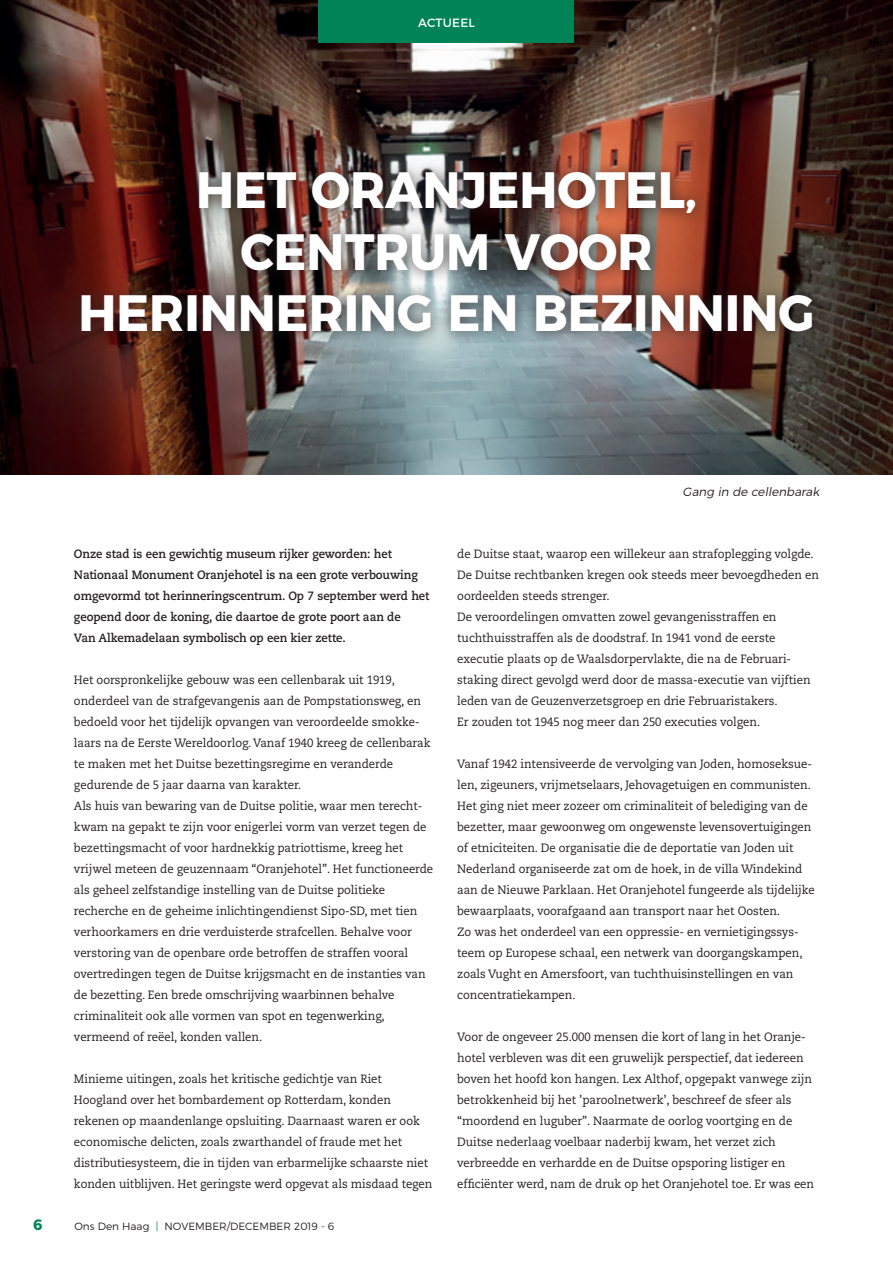
<style>
.page{position:relative;width:893px;height:1263px;background:#fff}
.page>*{position:absolute;margin:0;border:0;box-sizing:border-box;transform-origin:0 0}
.t1{font:700 51px/61.2px "Montserrat";color:#fff;text-align:center;scale:.95 1}
.t2{font:700 15px "Montserrat";color:#008457}
.t3{font:12px/21px "Caecilia LT Std";letter-spacing:-.005em;color:#231f20;scale:.95 1}
.t4{font:700 12px/21px "Caecilia LT Std";letter-spacing:-.005em;color:#231f20;scale:.95 1}
.t5{font:italic 300 12px "Montserrat";color:#231f20}
.t6{font:12px "Montserrat";letter-spacing:.02em;color:#fff}
.t7{font:300 10.5px "Montserrat";color:#231f20}
.s1{color:#008457}
</style>
<div class="page">
<img style="left:0;top:0;width:893px;height:474px">
<div style="left:319px;top:0;width:255px;height:43px;background:#008457"></div>
<div style="left:68px;top:158px;width:758px;height:187px;background:#231f20;opacity:.75"></div>
<p class="t6" style="left:418px;top:13px;width:58px">ACTUEEL</p>
<h1 class="t1" style="left:79px;top:156px;width:776px">HET ORANJEHOTEL,<br>CENTRUM VOOR<br>HERINNERING EN BEZINNING</h1>
<p class="t4" style="left:74px;top:544px;width:376px">Onze stad is een gewichtig museum rijker geworden: het Nationaal Monument Oranjehotel is na een grote verbouwing omgevormd tot herinneringscentrum. Op 7 september werd het geopend door de koning, die daartoe de grote poort aan de<br>Van Alkemadelaan symbolisch op een kier zette.</p>
<p class="t3" style="left:74px;top:670px;width:380px">Het oorspronkelijke gebouw was een cellenbarak uit 1919, onderdeel van de strafgevangenis aan de Pompstationsweg, en bedoeld voor het tijdelijk opvangen van veroordeelde smokke&shy;laars na de Eerste Wereldoorlog. Vanaf 1940 kreeg de cellenbarak te maken met het Duitse bezettingsregime en veranderde gedurende de 5 jaar daarna van karakter.<br>Als huis van bewaring van de Duitse politie, waar men terecht&shy;kwam na gepakt te zijn voor enigerlei vorm van verzet tegen de bezettingsmacht of voor hardnekkig patriottisme, kreeg het vrijwel meteen de geuzennaam “Oranjehotel”. Het functioneerde als geheel zelfstandige instelling van de Duitse politieke recherche en de geheime inlichtingendienst Sipo-SD, met tien verhoorkamers en drie verduisterde strafcellen. Behalve voor verstoring van de openbare orde betroffen de straffen vooral overtredingen tegen de Duitse krijgsmacht en de instanties van de bezetting. Een brede omschrijving waarbinnen behalve criminaliteit ook alle vormen van spot en tegenwerking, vermeend of reëel, konden vallen.</p>
<p class="t3" style="left:74px;top:1069px;width:379px">Minieme uitingen, zoals het kritische gedichtje van Riet Hoogland over het bombardement op Rotterdam, konden rekenen op maandenlange opsluiting. Daarnaast waren er ook economische delicten, zoals zwarthandel of fraude met het distributiesysteem, die in tijden van erbarmelijke schaarste niet konden uitblijven. Het geringste werd opgevat als misdaad tegen</p>
<p class="t2" style="left:33px;top:1212px;width:11px">6</p>
<p class="t7" style="left:74px;top:1218px;width:262px">Ons Den Haag <span class="s1">|</span> NOVEMBER/DECEMBER 2019 - 6</p>
<p class="t5" style="left:683px;top:482px;width:141px">Gang in de cellenbarak</p>
<p class="t3" style="left:457px;top:544px;width:382px">de Duitse staat, waarop een willekeur aan strafoplegging volgde.<br>De Duitse rechtbanken kregen ook steeds meer bevoegdheden en oordeelden steeds strenger.<br>De veroordelingen omvatten zowel gevangenisstraffen en tuchthuisstraffen als de doodstraf. In 1941 vond de eerste executie plaats op de Waalsdorpervlakte, die na de Februari&shy;staking direct gevolgd werd door de massa-executie van vijftien leden van de Geuzenverzetsgroep en drie Februaristakers.<br>Er zouden tot 1945 nog meer dan 250 executies volgen.</p>
<p class="t3" style="left:457px;top:754px;width:378px">Vanaf 1942 intensiveerde de vervolging van Joden, homoseksue&shy;len, zigeuners, vrijmetselaars, Jehovagetuigen en communisten.<br>Het ging niet meer zozeer om criminaliteit of belediging van de bezetter, maar gewoonweg om ongewenste levensovertuigingen of etniciteiten. De organisatie die de deportatie van Joden uit Nederland organiseerde zat om de hoek, in de villa Windekind aan de Nieuwe Parklaan. Het Oranjehotel fungeerde als tijdelijke bewaarplaats, voorafgaand aan transport naar het Oosten.<br>Zo was het onderdeel van een oppressie- en vernietigingssys&shy;teem op Europese schaal, een netwerk van doorgangskampen, zoals Vught en Amersfoort, van tuchthuisinstellingen en van concentratiekampen.</p>
<p class="t3" style="left:457px;top:1027px;width:377px">Voor de ongeveer 25.000 mensen die kort of lang in het Oranje&shy;hotel verbleven was dit een gruwelijk perspectief, dat iedereen boven het hoofd kon hangen. Lex Althof, opgepakt vanwege zijn betrokkenheid bij het ’paroolnetwerk’, beschreef de sfeer als “moordend en luguber”. Naarmate de oorlog voortging en de Duitse nederlaag voelbaar naderbij kwam, het verzet zich verbreedde en verhardde en de Duitse opsporing listiger en efficiënter werd, nam de druk op het Oranjehotel toe. Er was een</p>
</div>
